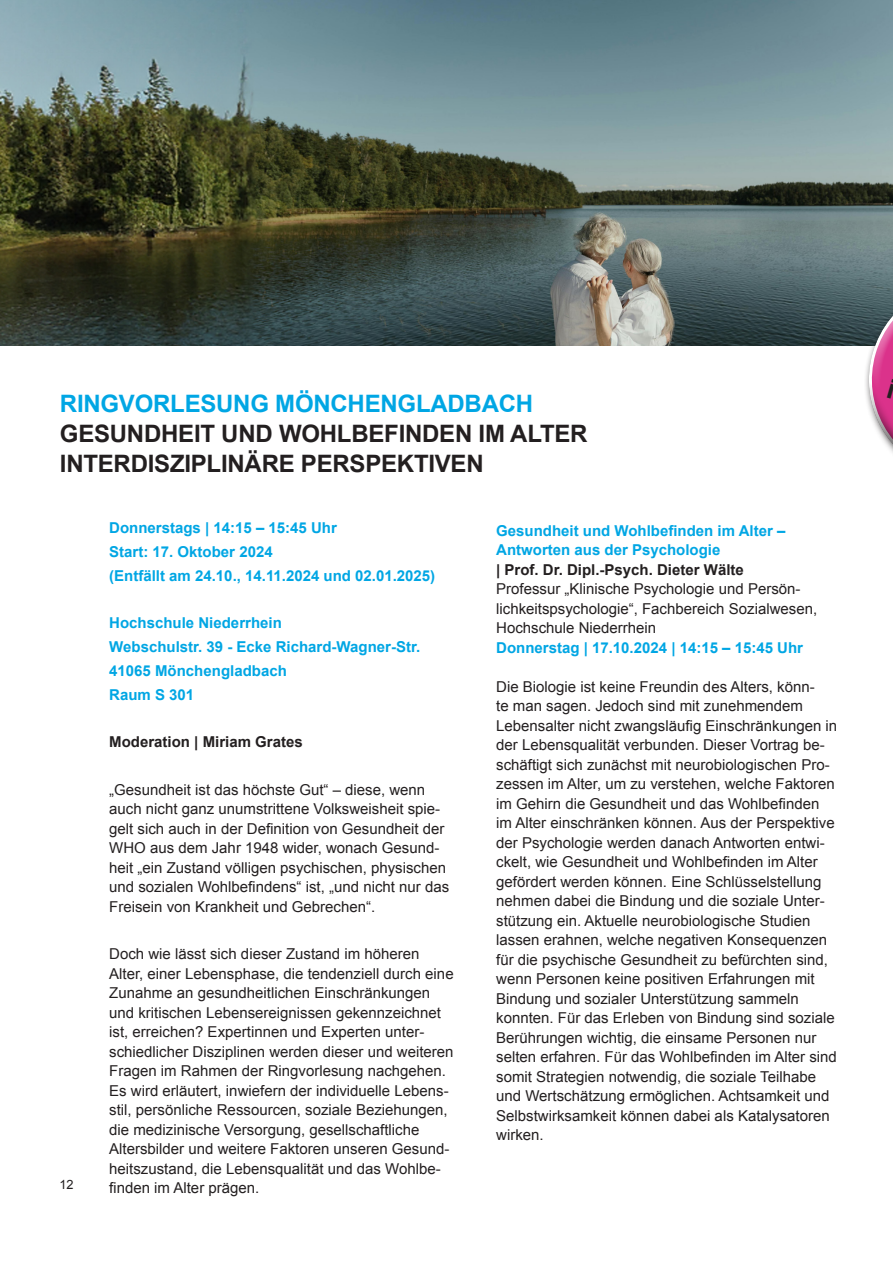
<style>
.page{position:relative;width:893px;height:1263px;background:#fff}
.page>*{position:absolute;margin:0;border:0;box-sizing:border-box;transform-origin:0 0}
.t1{font:700 24px "Arial";letter-spacing:-.01em;color:#231f20}
.t2{font:700 24px "Arial";letter-spacing:-.01em;color:#00a6e4}
.Titel{font:15px/19.5px "Arial";color:#231f20}
.Absatzformat_1{font:15px/19.5px "Arial";color:#231f20}
.Absatzformat_1-2{font:700 15px "Arial";color:#00a6e4}
.Titel-2{font:700 15px "Arial";color:#00a6e4}
.Titel-3{font:700 15px "Arial";color:#231f20}
.Absatzformat_1-3{font:700 15px "Arial";color:#231f20}
.t3{font:12.75px "Arial";color:#231f20}
</style>
<div class="page">
<img style="left:0;top:0;width:893px;height:345px">
<svg style="left:846px;top:256px;width:47px;height:197px"></svg>
<p class="t2" style="left:60px;top:388px;width:475px">RINGVORLESUNG MÖNCHENGLADBACH</p>
<p class="t1" style="left:60px;top:418px;width:529px">GESUNDHEIT UND WOHLBEFINDEN IM ALTER</p>
<p class="t1" style="left:60px;top:448px;width:425px">INTERDISZIPLINÄRE PERSPEKTIVEN</p>
<p class="t3" style="left:60px;top:1176px;width:15px">12</p>
<p class="Absatzformat_1-2" style="left:109px;top:518px;width:229px">Donnerstags | 14:15 – 15:45 Uhr</p>
<p class="Absatzformat_1-2" style="left:109px;top:542px;width:165px">Start: 17. Oktober 2024</p>
<p class="Absatzformat_1-2" style="left:109px;top:566px;width:328px">(Entfällt am 24.10., 14.11.2024 und 02.01.2025)</p>
<p class="Absatzformat_1-2" style="left:109px;top:613px;width:174px">Hochschule Niederrhein</p>
<p class="Absatzformat_1-2" style="left:109px;top:637px;width:312px">Webschulstr. 39 - Ecke Richard-Wagner-Str.</p>
<p class="Absatzformat_1-2" style="left:109px;top:661px;width:179px">41065 Mönchengladbach</p>
<p class="Absatzformat_1-2" style="left:109px;top:684px;width:87px">Raum S 301</p>
<p class="Absatzformat_1-3" style="left:109px;top:732px;width:195px">Moderation | Miriam Grates</p>
<p class="Absatzformat_1" style="left:109px;top:780px;width:341px">„Gesundheit ist das höchste Gut“ – diese, wenn auch nicht ganz unumstrittene Volksweisheit spie&shy;gelt sich auch in der Definition von Gesundheit der WHO aus dem Jahr 1948 wider, wonach Gesund&shy;heit „ein Zustand völligen psychischen, physischen und sozialen Wohlbefindens“ ist, „und nicht nur das Freisein von Krankheit und Gebrechen“.</p>
<p class="Absatzformat_1" style="left:109px;top:944px;width:346px">Doch wie lässt sich dieser Zustand im höheren Alter, einer Lebensphase, die tendenziell durch eine Zunahme an gesundheitlichen Einschränkungen und kritischen Lebensereignissen gekennzeichnet ist, erreichen? Expertinnen und Experten unter&shy;schiedlicher Disziplinen werden dieser und weiteren Fragen im Rahmen der Ringvorlesung nachgehen.<br>Es wird erläutert, inwiefern der individuelle Lebens&shy;stil, persönliche Ressourcen, soziale Beziehungen, die medizinische Versorgung, gesellschaftliche Altersbilder und weitere Faktoren unseren Gesund&shy;heitszustand, die Lebensqualität und das Wohlbe&shy;finden im Alter prägen.</p>
<p class="Titel-2" style="left:496px;top:520px;width:291px">Gesundheit und Wohlbefinden im Alter –</p>
<p class="Titel-2" style="left:496px;top:540px;width:226px">Antworten aus der Psychologie</p>
<p class="Titel-3" style="left:496px;top:559px;width:249px">| Prof. Dr. Dipl.-Psych. Dieter Wälte</p>
<p class="Titel" style="left:496px;top:579px;width:322px">Professur „Klinische Psychologie und Persön&shy;lichkeitspsychologie“, Fachbereich Sozialwesen,<br>Hochschule Niederrhein</p>
<p class="Titel-2" style="left:496px;top:637px;width:308px">Donnerstag | 17.10.2024 | 14:15 – 15:45 Uhr</p>
<p class="Titel" style="left:496px;top:677px;width:320px">Die Biologie ist keine Freundin des Alters, könn-</p>
<p class="Titel" style="left:496px;top:696px;width:342px">te man sagen. Jedoch sind mit zunehmendem Lebensalter nicht zwangsläufig Einschränkungen in der Lebensqualität verbunden. Dieser Vortrag be&shy;schäftigt sich zunächst mit neurobiologischen Pro&shy;zessen im Alter, um zu verstehen, welche Faktoren im Gehirn die Gesundheit und das Wohlbefinden im Alter einschränken können. Aus der Perspektive der Psychologie werden danach Antworten entwi&shy;ckelt, wie Gesundheit und Wohlbefinden im Alter gefördert werden können. Eine Schlüsselstellung nehmen dabei die Bindung und die soziale Unter&shy;stützung ein. Aktuelle neurobiologische Studien lassen erahnen, welche negativen Konsequenzen für die psychische Gesundheit zu befürchten sind, wenn Personen keine positiven Erfahrungen mit Bindung und sozialer Unterstützung sammeln konnten. Für das Erleben von Bindung sind soziale Berührungen wichtig, die einsame Personen nur selten erfahren. Für das Wohlbefinden im Alter sind somit Strategien notwendig, die soziale Teilhabe und Wertschätzung ermöglichen. Achtsamkeit und Selbstwirksamkeit können dabei als Katalysatoren wirken.</p>
</div>
